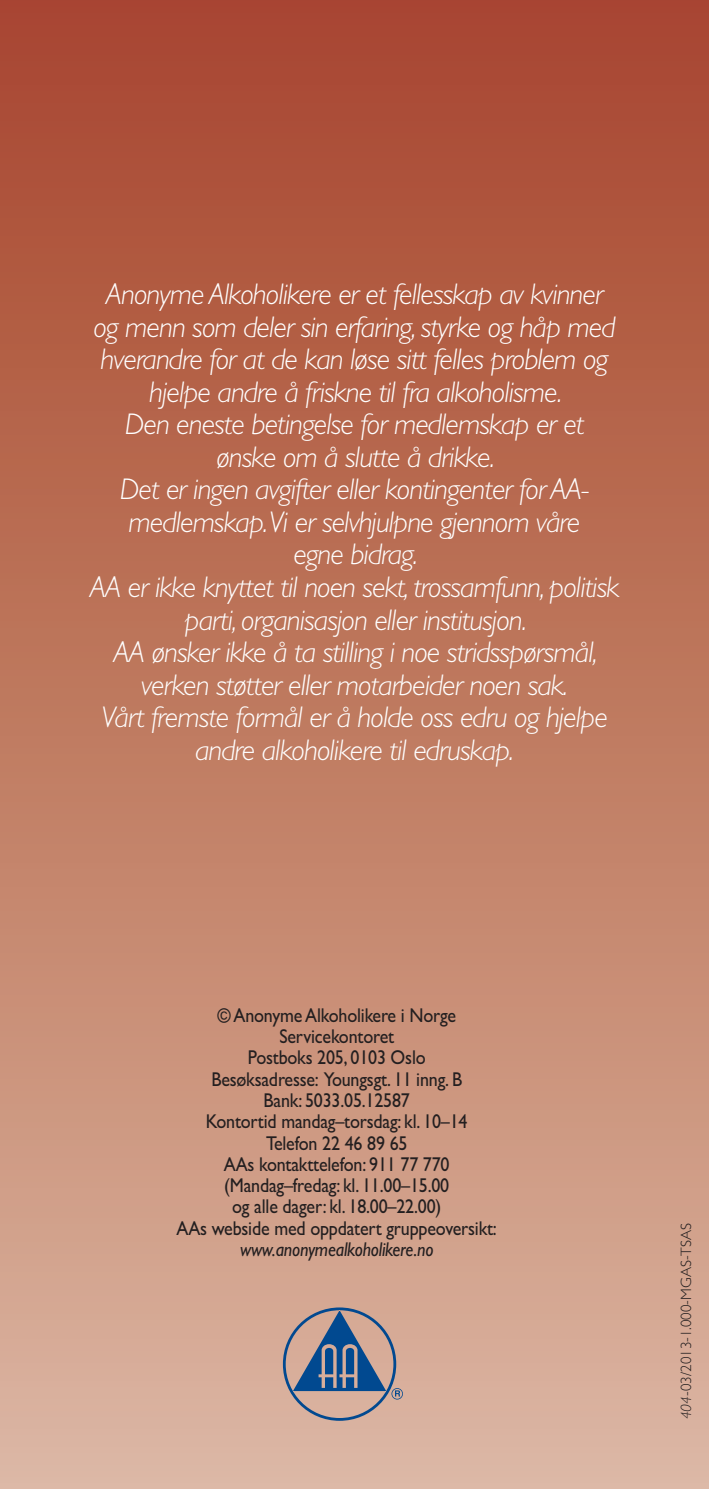
<style>
.page{position:relative;width:709px;height:1489px;background:#fff}
.page>*{position:absolute;margin:0;border:0;box-sizing:border-box;transform-origin:0 0}
.t1{font:italic 300 30px/32.5px "Gill Sans";letter-spacing:-.03em;color:#fff;text-align:center}
.t2{font:20px/21.2px "Gill Sans";letter-spacing:-.01em;color:#231f20;text-align:center;scale:.9 1}
.t3{font:italic 20px "Gill Sans";letter-spacing:-.01em;color:#231f20;scale:.9 1}
.t4{font:300 15px "Gill Sans";color:#231f20}
.s1{font-style:italic}
</style>
<div class="page">
<div style="left:0;top:0;width:709px;height:1488px;background:linear-gradient(to bottom,#a7442b,#dbb59f)"></div>
<svg style="left:283px;top:1307px;width:120px;height:113px"></svg>
<p class="t1" style="left:90px;top:278px;width:531px">Anonyme Alkoholikere er et fellesskap av kvinner og menn som deler sin erfaring, styrke og håp med hverandre for at de kan løse sitt felles problem og hjelpe andre å friskne til fra alkoholisme.<br>Den eneste betingelse for medlemskap er et<br>ønske om å slutte å drikke.<br>Det er ingen avgifter eller kontingenter for AA&shy;medlemskap.Vi er selvhjulpne gjennom våre<br>egne bidrag.<br>AA er ikke knyttet til noen sekt, trossamfunn, politisk parti, organisasjon eller institusjon.<br>AA ønsker ikke å ta stilling i noe stridsspørsmål, verken støtter eller motarbeider noen sak.<br>Vårt fremste formål er å holde oss edru og hjelpe andre alkoholikere til edruskap.</p>
<p class="t2" style="left:177px;top:1004px;width:357px">© Anonyme Alkoholikere i Norge<br>Servicekontoret<br>Postboks 205, 0103 Oslo<br>Besøksadresse: Youngsgt. 11 inng. B<br>Bank: 5033.05.12587<br>Kontortid mandag–torsdag: kl. 10–14<br>Telefon 22 46 89 65<br>AAs kontakttelefon: 911 77 770 (Mandag–fredag: kl. 11.00–15.00<br>og alle dager: kl. 18.00–22.00)<br>AAs webside med oppdatert gruppeoversikt:</p>
<p class="t3" style="left:240px;top:1237px;width:216px">www.anonymealkoholikere.no</p>
<p class="t4" style="left:677px;top:1419px;width:198px;rotate:-90deg"><span class="s1">404</span>-03/2013-1.000-MGAS-TSAS</p>
</div>
